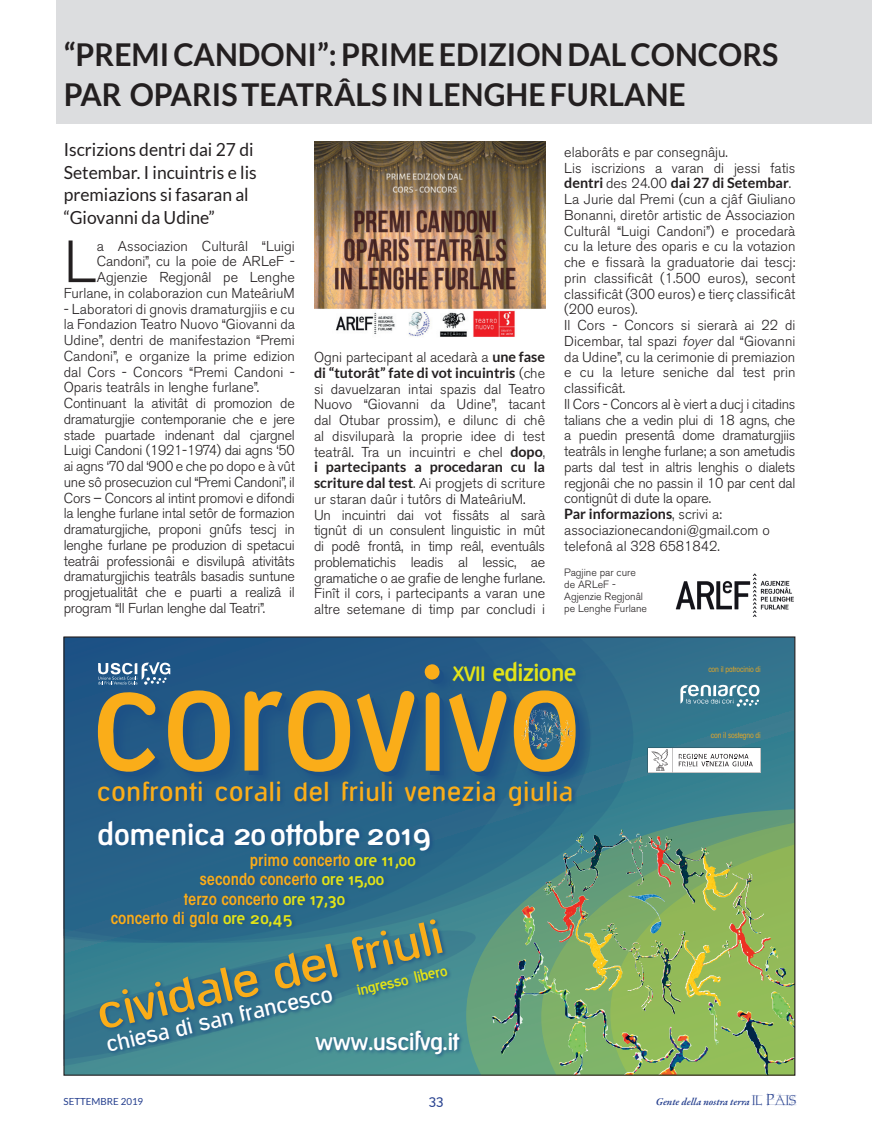
<style>
.page{position:relative;width:872px;height:1127px;background:#fff}
.page>*{position:absolute;margin:0;border:0;box-sizing:border-box;transform-origin:0 0}
.t1{font:300 58.8px "Akzidenz Grotesk BE";color:#231f20}
.t2{font:500 49.95px "Decon Struct";color:#faad19;scale:1.13 1}
.t3{font:700 31.5px/40.5px "Lato";color:#231f20;scale:.96 1}
.t4{font:700 29.4px "Decon Struct";letter-spacing:.02em;color:#fff}
.t5{font:500 28.65px "Decon Struct";color:#faad19}
.t6{font:500 23.7px "Decon Struct";color:#fff}
.t7{font:700 23.7px "Decon Struct";color:#e2e318}
.t8{font:700 23.55px "Decon Struct";color:#fff}
.t9{font:18px/22.5px "Lato";color:#231f20}
.t10{font:600 condensed 16.35px "ITC Avant Garde Std";color:#faad19}
.t11{font:300 14.25px/15.8px "Akzidenz Grotesk BE";color:#231f20}
.t12{font:300 14.25px/15.8px "Akzidenz Grotesk BE";letter-spacing:-.02em;color:#231f20}
.t13{font:700 14.25px "Lato";color:#231f20}
.t14{font:500 13.5px "Raleway";color:#253f8e}
.t15{font:300 10.5px/12px "Akzidenz Grotesk BE";color:#231f20}
.t16{font:italic 600 10.5px "Garamond Premr Pro";letter-spacing:-.005em;color:#253f8e}
.t17{font:9.75px "Lato";color:#253f8e}
.t18{font:condensed 7.8px "ITC Avant Garde Std";letter-spacing:-.01em;color:#faad19}
.s1{font-family:"Akzidenz Grotesk BE";font-weight:300}
.s2{font-style:italic}
.s3{font-family:"Lato";font-weight:700}
.s4{font-size:20.1px}
.s5{font-family:"Decon Struct";font-weight:700;font-stretch:normal;color:#e2e318}
.s6{font-weight:700;font-size:14.25px;color:#e2e318}
.s7{font-family:"Home Remedy PS";font-weight:400;font-style:normal;font-size:15px}
</style>
<div class="page">
<img style="left:675px;top:573px;width:119px;height:44px">
<div style="left:56px;top:0;width:816px;height:123px;background:#dcdddf"></div>
<svg style="left:418px;top:638px;width:375px;height:436px;background:#35798e"></svg>
<svg style="left:590px;top:638px;width:43px;height:171px;background:#2f6f8c"></svg>
<svg style="left:466px;top:809px;width:327px;height:265px;background:#639d7c"></svg>
<svg style="left:541px;top:811px;width:252px;height:263px;background:#6aa073"></svg>
<svg style="left:521px;top:638px;width:69px;height:267px;background:#407c87"></svg>
<svg style="left:65px;top:638px;width:456px;height:305px;background:#286288"></svg>
<img style="left:610px;top:822px;width:183px;height:252px">
<svg style="left:65px;top:921px;width:415px;height:150px;background:#4b8f8d"></svg>
<svg style="left:65px;top:937px;width:353px;height:137px;background:#418892"></svg>
<div style="left:99px;top:666px;width:493px;height:122px;background:#1d5185;opacity:.8"></div>
<svg style="left:102px;top:691px;width:478px;height:86px;background:#225986"></svg>
<img style="left:518px;top:905px;width:260px;height:75px">
<img style="left:628px;top:940px;width:46px;height:74px">
<svg style="left:98px;top:664px;width:477px;height:108px;background:#6f765f"></svg>
<img style="left:525px;top:720px;width:44px;height:9px">
<svg style="left:532px;top:709px;width:10px;height:9px"></svg>
<div style="left:449px;top:658px;width:137px;height:33px;background:#245c87"></div>
<div style="left:97px;top:819px;width:338px;height:112px;background:#1d5185;opacity:.8"></div>
<div style="left:313px;top:1029px;width:151px;height:30px;background:#1d5185;opacity:.8"></div>
<div style="left:97px;top:917px;width:355px;height:138px;background:#1d5185;opacity:.8"></div>
<svg style="left:98px;top:662px;width:72px;height:23px"></svg>
<svg style="left:680px;top:685px;width:79px;height:22px"></svg>
<svg style="left:647px;top:748px;width:114px;height:24px"></svg>
<div style="left:97px;top:780px;width:480px;height:32px;background:#255f87"></div>
<img style="left:314px;top:142px;width:231px;height:195px">
<h3 class="t3" style="left:64px;top:34px;width:742px">“Premi Candoni”: prime edizion dal Concors par oparis teatrâls in lenghe furlane</h3>
<p class="t9" style="left:64px;top:138px;width:194px">Iscrizions dentri dai 27 di<br>Setembar. I incuintris e lis premiazions si fasaran al “Giovanni da Udine”</p>
<p class="t11" style="left:564px;top:144px;width:233px">elaborâts e par consegnâju.<br>Lis iscrizions a varan di jessi fatis</p>
<p class="t13" style="left:564px;top:175px;width:228px">dentri <span class="s1">des 24.00</span> dai 27 di Setembar<span class="s1">.</span></p>
<p class="t11" style="left:564px;top:192px;width:233px">La Jurie dal Premi (cun a cjâf Giuliano Bonanni, diretôr artistic de Associazion Culturâl “Luigi Candoni”) e procedarà cu la leture des oparis e cu la votazion che e fissarà la graduatorie dai tescj: prin classificât (1.500 euros), secont classificât (300 euros) e tierç classificât (200 euros).<br>Il Cors - Concors si sierarà ai 22 di Dicembar, tal spazi <span class="s2">foyer</span> dal “Giovanni da Udine”, cu la cerimonie di premiazion e cu la leture seniche dal test prin classificât.<br>Il Cors - Concors al è viert a ducj i citadins talians che a vedin plui di 18 agns, che a puedin presentâ dome dramaturgjiis teatrâls in lenghe furlane; a son ametudis parts dal test in altris lenghis o dialets regjonâi che no passin il 10 par cent dal contignût di dute la opare.</p>
<p class="t13" style="left:564px;top:506px;width:159px">Par informazions<span class="s1">, scrivi a:</span></p>
<p class="t11" style="left:564px;top:522px;width:207px">associazionecandoni@gmail.com o telefonâ al 328 6581842.</p>
<p class="t15" style="left:564px;top:566px;width:84px">Pagjine par cure de ARLeF -<br>Agjenzie Regjonâl pe Lenghe Furlane</p>
<p class="t11" style="left:64px;top:238px;width:233px;text-align:right">a Associazion Culturâl “Luigi<br>Candoni”, cu la poie de ARLeF -<br>Agjenzie Regjonâl pe Lenghe<br>Furlane, in colaborazion cun MateâriuM</p>
<p class="t12" style="left:64px;top:301px;width:233px">- Laboratori di gnovis dramaturgjiis e cu la Fondazion Teatro Nuovo “Giovanni da Udine”, dentri de manifestazion “Premi Candoni”, e organize la prime edizion dal Cors - Concors “Premi Candoni - Oparis teatrâls in lenghe furlane”.<br>Continuant la ativitât di promozion de dramaturgjie contemporanie che e jere stade puartade indenant dal cjargnel Luigi Candoni (1921-1974) dai agns ‘50 ai agns ‘70 dal ‘900 e che po dopo e à vût une sô prosecuzion cul “Premi Candoni”, il Cors – Concors al intint promovi e difondi la lenghe furlane intal setôr de formazion dramaturgjiche, proponi gnûfs tescj in lenghe furlane pe produzion di spetacui teatrâi professionâi e disvilupâ ativitâts dramaturgjichis teatrâls basadis suntune progjetualitât che e puarti a realizâ il program “Il Furlan lenghe dal Teatri”.</p>
<h1 class="t1" style="left:64px;top:229px;width:35px">L</h1>
<p class="t11" style="left:314px;top:350px;width:232px">Ogni partecipant al acedarà a <span class="s3">une fase</span></p>
<p class="t13" style="left:314px;top:364px;width:232px">di “tutorât” fate di vot incuintris <span class="s1">(che</span></p>
<p class="t11" style="left:314px;top:381px;width:233px;text-align:justify">si davuelzaran intai spazis dal Teatro Nuovo “Giovanni da Udine”, tacant dal Otubar prossim), e dilunc di chê al disviluparà la proprie idee di test teatrâl. Tra un incuintri e chel <span class="s3">dopo</span>,</p>
<p class="t13" style="left:314px;top:459px;width:232px">i partecipants a procedaran cu la</p>
<p class="t12" style="left:314px;top:476px;width:233px"><span class="s3">scriture dal test</span>. Ai progjets di scriture ur staran daûr i tutôrs di MateâriuM.<br>Un incuintri dai vot fissâts al sarà tignût di un consulent linguistic in mût di podê frontâ, in timp reâl, eventuâls problematichis leadis al lessic, ae gramatiche o ae grafie de lenghe furlane.<br>Finît il cors, i partecipants a varan une altre setemane di timp par concludi i</p>
<h3 class="t7" style="left:453px;top:659px;width:125px"><span class="s4">XVII</span> edizione</h3>
<h3 class="t5" style="left:97px;top:776px;width:478px">confronti corali del friuli venezia giulia</h3>
<h3 class="t4" style="left:98px;top:819px;width:335px">domenica 20 ottobre 2019</h3>
<p class="t10" style="left:250px;top:850px;width:167px">primo concerto <span class="s5">ore 11,00</span></p>
<p class="t10" style="left:200px;top:869px;width:186px">secondo concerto <span class="s5">ore 15,00</span></p>
<p class="t10" style="left:184px;top:888px;width:163px">terzo concerto <span class="s5">ore 17,30</span></p>
<p class="t10" style="left:111px;top:908px;width:183px">concerto di gala <span class="s5">ore 20,45</span></p>
<h2 class="t2" style="left:91px;top:988px;width:315px;rotate:-13deg">cividale del friuli</h2>
<h3 class="t6" style="left:103px;top:1032px;width:350px;rotate:-13deg">chiesa di san francesco <span class="s6">ingresso libero</span></h3>
<h3 class="t8" style="left:315px;top:1029px;width:145px">www.uscifvg.it</h3>
<p class="t18" style="left:708px;top:664px;width:54px">con il patrocinio di</p>
<p class="t18" style="left:711px;top:730px;width:51px">con il sostegno di</p>
<p class="t17" style="left:64px;top:1096px;width:81px">SETTEMBRE 2019</p>
<p class="t14" style="left:428px;top:1092px;width:16px">33</p>
<p class="t16" style="left:656px;top:1095px;width:142px">Gente della nostra terra <span class="s7">il Pais</span></p>
</div>
